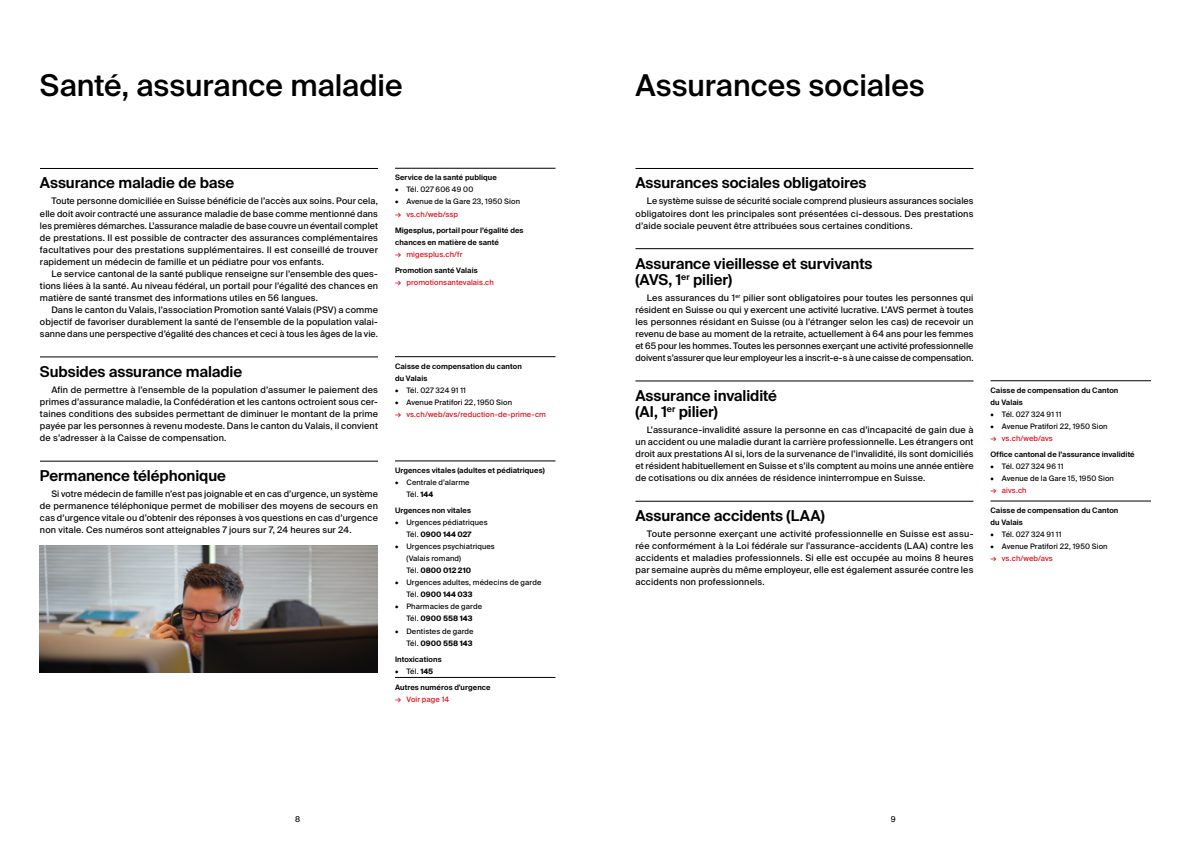
<style>
.page{position:relative;width:1191px;height:842px;background:#fff}
.page>*{position:absolute;margin:0;border:0;box-sizing:border-box;transform-origin:0 0}
.t1{font:500 30px "Suisse Intl";color:#000}
.t2{font:600 15px/16px "Suisse Intl";letter-spacing:-.005em;color:#000}
.t3{font:9px/12px "Suisse Intl";letter-spacing:.015em;color:#000;text-align:justify}
.t4{font:8px "Suisse Intl";color:#000}
.t5{font:7.5px/12px "Suisse Intl";letter-spacing:.015em;color:#000}
.t6{font:600 7.5px/12px "Suisse Intl";letter-spacing:.015em;color:#000}
.t7{font:7.5px "Suisse Intl";letter-spacing:.01em;color:#e30613}
.s1{font-weight:700}
.s2{font-weight:400}
</style>
<div class="page">
<img style="left:40px;top:545px;width:338px;height:128px">
<hr style="left:40px;top:168px;width:338px;height:1px;background:#000">
<hr style="left:40px;top:357px;width:338px;height:1px;background:#000">
<hr style="left:40px;top:461px;width:338px;height:1px;background:#000">
<hr style="left:395px;top:168px;width:160px;height:1px;background:#000">
<hr style="left:395px;top:356px;width:160px;height:1px;background:#000">
<hr style="left:395px;top:461px;width:160px;height:1px;background:#000">
<hr style="left:395px;top:677px;width:160px;height:1px;background:#000">
<hr style="left:635px;top:168px;width:338px;height:1px;background:#000">
<hr style="left:635px;top:248px;width:338px;height:1px;background:#000">
<hr style="left:635px;top:381px;width:338px;height:1px;background:#000">
<hr style="left:635px;top:501px;width:338px;height:1px;background:#000">
<hr style="left:990px;top:381px;width:161px;height:1px;background:#000">
<hr style="left:990px;top:501px;width:161px;height:1px;background:#000">
<h1 class="t1" style="left:40px;top:68px;width:364px">Santé, assurance maladie</h1>
<h2 class="t2" style="left:40px;top:175px;width:196px">Assurance maladie de base</h2>
<p class="t3" style="left:40px;top:195px;width:339px;text-indent:11px">Toute personne domiciliée en Suisse bénéficie de l’accès aux soins. Pour cela, elle doit avoir contracté une assurance maladie de base comme mentionné dans les premières démarches. L’assurance maladie de base couvre un éventail complet de prestations. Il est possible de contracter des assurances complémentaires facultatives pour des prestations supplémentaires. Il est conseillé de trouver rapidement un médecin de famille et un pédiatre pour vos enfants.</p>
<p class="t3" style="left:40px;top:267px;width:339px;text-indent:11px">Le service cantonal de la santé publique renseigne sur l’ensemble des ques&shy;tions liées à la santé. Au niveau fédéral, un portail pour l’égalité des chances en matière de santé transmet des informations utiles en 56 langues.</p>
<p class="t3" style="left:40px;top:304px;width:339px;text-indent:11px">Dans le canton du Valais, l’association Promotion santé Valais (PSV) a comme objectif de favoriser durablement la santé de l’ensemble de la population valai&shy;sanne dans une perspective d’égalité des chances et ceci à tous les âges de la vie.</p>
<h2 class="t2" style="left:40px;top:364px;width:204px">Subsides assurance maladie</h2>
<p class="t3" style="left:40px;top:384px;width:339px;text-indent:11px">Afin de permettre à l’ensemble de la population d’assumer le paiement des primes d’assurance maladie, la Confédération et les cantons octroient sous cer&shy;taines conditions des subsides permettant de diminuer le montant de la prime payée par les personnes à revenu modeste. Dans le canton du Valais, il convient de s’adresser à la Caisse de compensation.</p>
<h2 class="t2" style="left:40px;top:468px;width:187px">Permanence téléphonique</h2>
<p class="t3" style="left:40px;top:488px;width:339px;text-indent:11px">Si votre médecin de famille n’est pas joignable et en cas d’urgence, un système de permanence téléphonique permet de mobiliser des moyens de secours en cas d’urgence vitale ou d’obtenir des réponses à vos questions en cas d’urgence non vitale. Ces numéros sont atteignables 7 jours sur 7, 24 heures sur 24.</p>
<p class="t6" style="left:395px;top:172px;width:103px">Service de la santé publique</p>
<p class="t5" style="left:395px;top:184px;width:80px">• Tél. 027 606 49 00</p>
<p class="t5" style="left:395px;top:196px;width:127px">• Avenue de la Gare 23, 1950 Sion</p>
<p class="t7" style="left:395px;top:209px;width:65px">→ vs.ch/web/ssp</p>
<p class="t6" style="left:395px;top:224px;width:130px">Migesplus, portail pour l’égalité des chances en matière de santé</p>
<p class="t7" style="left:395px;top:250px;width:69px">→ migesplus.ch/fr</p>
<p class="t6" style="left:395px;top:264px;width:84px">Promotion santé Valais</p>
<p class="t7" style="left:395px;top:278px;width:100px">→ promotionsantevalais.ch</p>
<p class="t6" style="left:395px;top:360px;width:128px">Caisse de compensation du canton du Valais</p>
<p class="t5" style="left:395px;top:384px;width:72px">• Tél. 027 324 91 11</p>
<p class="t5" style="left:395px;top:396px;width:119px">• Avenue Pratifori 22, 1950 Sion</p>
<p class="t7" style="left:395px;top:410px;width:153px">→ vs.ch/web/avs/reduction-de-prime-cm</p>
<p class="t6" style="left:395px;top:464px;width:151px">Urgences vitales (adultes et pédiatriques)</p>
<p class="t5" style="left:406px;top:476px;width:65px;text-indent:-11px">• Centrale d’alarme<br>Tél. <span class="s1">144</span></p>
<p class="t6" style="left:395px;top:505px;width:77px">Urgences non vitales</p>
<p class="t5" style="left:406px;top:517px;width:83px;text-indent:-11px">• Urgences pédiatriques<br>Tél. <span class="s1">0900 144 027</span></p>
<p class="t5" style="left:406px;top:541px;width:90px;text-indent:-11px">• Urgences psychiatriques (Valais romand)<br>Tél. <span class="s1">0800 012 210</span></p>
<p class="t5" style="left:406px;top:577px;width:137px;text-indent:-11px">• Urgences adultes, médecins de garde<br>Tél. <span class="s1">0900 144 033</span></p>
<p class="t5" style="left:395px;top:601px;width:88px;text-align:center">• Pharmacies de garde<br>Tél. <span class="s1">0900 558 143</span></p>
<p class="t5" style="left:395px;top:625px;width:80px;text-align:right">• Dentistes de garde<br>Tél. <span class="s1">0900 558 143</span></p>
<p class="t6" style="left:395px;top:653px;width:48px">Intoxications</p>
<p class="t6" style="left:395px;top:663px;width:97px;line-height:16px"><span class="s2">• Tél.</span> <span class="s1">145<br></span>Autres numéros d'urgence</p>
<p class="t7" style="left:395px;top:695px;width:56px">→ Voir page 14</p>
<h1 class="t1" style="left:635px;top:68px;width:291px">Assurances sociales</h1>
<h2 class="t2" style="left:635px;top:175px;width:232px">Assurances sociales obligatoires</h2>
<p class="t3" style="left:635px;top:195px;width:339px;text-indent:11px">Le système suisse de sécurité sociale comprend plusieurs assurances sociales obligatoires dont les principales sont présentées ci-dessous. Des prestations d’aide sociale peuvent être attribuées sous certaines conditions.</p>
<h2 class="t2" style="left:635px;top:255px;width:239px">Assurance vieillesse et survivants (AVS, 1<sup>er</sup> pilier)</h2>
<p class="t3" style="left:635px;top:292px;width:339px;text-indent:11px">Les assurances du 1<sup>er</sup> pilier sont obligatoires pour toutes les personnes qui résident en Suisse ou qui y exercent une activité lucrative. L’AVS permet à toutes les personnes résidant en Suisse (ou à l’étranger selon les cas) de recevoir un revenu de base au moment de la retraite, actuellement à 64 ans pour les femmes et 65 pour les hommes. Toutes les personnes exerçant une activité professionnelle doivent s’assurer que leur employeur les a inscrit-e-s à une caisse de compensation.</p>
<h2 class="t2" style="left:635px;top:388px;width:143px">Assurance invalidité (AI, 1<sup>er</sup> pilier)</h2>
<p class="t3" style="left:635px;top:424px;width:339px;text-indent:11px">L’assurance-invalidité assure la personne en cas d’incapacité de gain due à un accident ou une maladie durant la carrière professionnelle. Les étrangers ont droit aux prestations AI si, lors de la survenance de l’invalidité, ils sont domiciliés et résident habituellement en Suisse et s’ils comptent au moins une année entière de cotisations ou dix années de résidence ininterrompue en Suisse.</p>
<h2 class="t2" style="left:635px;top:508px;width:191px">Assurance accidents (LAA)</h2>
<p class="t3" style="left:635px;top:528px;width:339px;text-indent:11px">Toute personne exerçant une activité professionnelle en Suisse est assu&shy;rée conformément à la Loi fédérale sur l'assurance-accidents (LAA) contre les accidents et maladies professionnels. Si elle est occupée au moins 8 heures par semaine auprès du même employeur, elle est également assurée contre les accidents non professionnels.</p>
<p class="t6" style="left:990px;top:384px;width:129px">Caisse de compensation du Canton du Valais</p>
<p class="t5" style="left:990px;top:408px;width:72px">• Tél. 027 324 91 11</p>
<p class="t5" style="left:990px;top:420px;width:119px">• Avenue Pratifori 22, 1950 Sion</p>
<p class="t7" style="left:990px;top:434px;width:64px">→ vs.ch/web/avs</p>
<p class="t6" style="left:990px;top:448px;width:146px">Office cantonal de l’assurance invalidité</p>
<p class="t5" style="left:990px;top:460px;width:74px">• Tél. 027 324 96 11</p>
<p class="t5" style="left:990px;top:472px;width:125px">• Avenue de la Gare 15, 1950 Sion</p>
<p class="t7" style="left:990px;top:486px;width:38px">→ aivs.ch</p>
<p class="t6" style="left:990px;top:505px;width:129px">Caisse de compensation du Canton du Valais</p>
<p class="t5" style="left:990px;top:529px;width:72px">• Tél. 027 324 91 11</p>
<p class="t5" style="left:990px;top:541px;width:119px">• Avenue Pratifori 22, 1950 Sion</p>
<p class="t7" style="left:990px;top:554px;width:64px">→ vs.ch/web/avs</p>
<p class="t4" style="left:295px;top:814px;width:7px">8</p>
<p class="t4" style="left:890px;top:814px;width:6px">9</p>
</div>
